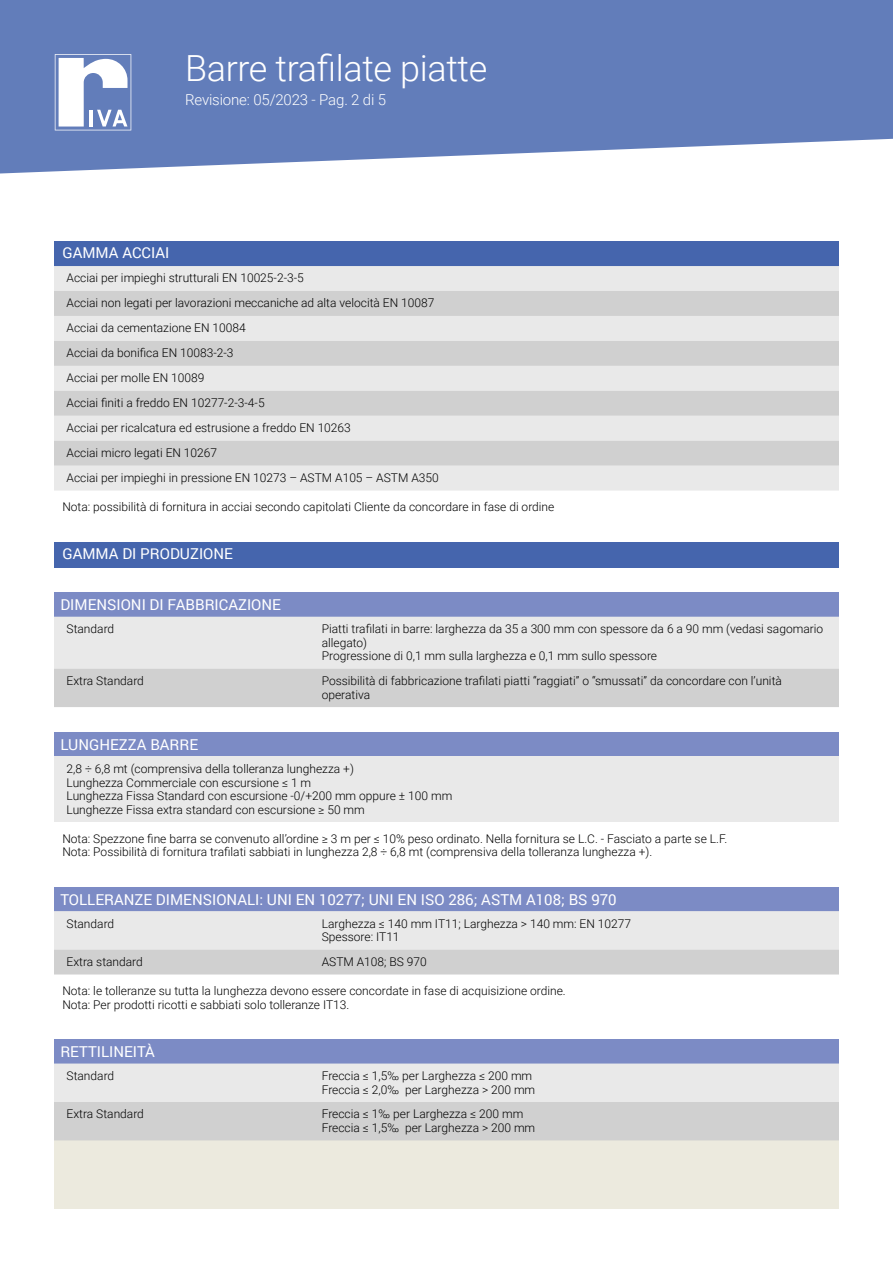
<style>
.page{position:relative;width:893px;height:1263px;background:#fff}
.page>*{position:absolute;margin:0;border:0;box-sizing:border-box;transform-origin:0 0}
.t1{font:300 36px "Roboto";letter-spacing:-.01em;color:#fff}
.t2{font:15px "Roboto";color:#fff}
.t3{font:300 15px "Roboto";letter-spacing:-.01em;color:#fff}
.t4{font:300 12px/13.5px "Roboto";color:#000}
</style>
<div class="page">
<svg style="left:0;top:0;width:893px;height:173px;background:#718ac1"></svg>
<svg style="left:55px;top:54px;width:76px;height:76px"></svg>
<div style="left:54px;top:1140px;width:785px;height:69px;background:#eceade"></div>
<div style="left:54px;top:241px;width:785px;height:25px;background:#4565ad"></div>
<div style="left:54px;top:266px;width:785px;height:225px;background:#e9e9e9"></div>
<svg style="left:54px;top:291px;width:785px;height:175px;background:#dadada"></svg>
<div style="left:54px;top:542px;width:785px;height:25px;background:#4565ad"></div>
<div style="left:54px;top:593px;width:785px;height:24px;background:#7c8bc5"></div>
<svg style="left:54px;top:617px;width:785px;height:90px;background:#dedede"></svg>
<div style="left:54px;top:733px;width:785px;height:24px;background:#7c8bc5"></div>
<div style="left:54px;top:757px;width:785px;height:65px;background:#e9e9e9"></div>
<div style="left:54px;top:887px;width:785px;height:24px;background:#7c8bc5"></div>
<svg style="left:54px;top:911px;width:785px;height:63px;background:#dfdfdf"></svg>
<div style="left:54px;top:1039px;width:785px;height:24px;background:#7c8bc5"></div>
<svg style="left:54px;top:1063px;width:785px;height:77px;background:#dbdbdc"></svg>
<h1 class="t1" style="left:185px;top:43px;width:304px">Barre trafilate piatte</h1>
<p class="t3" style="left:185px;top:89px;width:202px">Revisione: 05/2023 - Pag. 2 di 5</p>
<p class="t2" style="left:63px;top:242px;width:108px">GAMMA ACCIAI</p>
<p class="t4" style="left:67px;top:265px;width:374px;line-height:24.9px">Acciai per impieghi strutturali EN 10025-2-3-5<br>Acciai non legati per lavorazioni meccaniche ad alta velocità EN 10087<br>Acciai da cementazione EN 10084<br>Acciai da bonifica EN 10083-2-3<br>Acciai per molle EN 10089<br>Acciai finiti a freddo EN 10277-2-3-4-5<br>Acciai per ricalcatura ed estrusione a freddo EN 10263<br>Acciai micro legati EN 10267<br>Acciai per impieghi in pressione EN 10273 – ASTM A105 – ASTM A350</p>
<p class="t4" style="left:62px;top:500px;width:494px">Nota: possibilità di fornitura in acciai secondo capitolati Cliente da concordare in fase di ordine</p>
<p class="t2" style="left:63px;top:543px;width:172px">GAMMA DI PRODUZIONE</p>
<p class="t2" style="left:60px;top:594px;width:222px">DIMENSIONI DI FABBRICAZIONE</p>
<p class="t4" style="left:67px;top:622px;width:49px">Standard</p>
<p class="t4" style="left:322px;top:622px;width:503px">Piatti trafilati in barre: larghezza da 35 a 300 mm con spessore da 6 a 90 mm (vedasi sagomario allegato)<br>Progressione di 0,1 mm sulla larghezza e 0,1 mm sullo spessore</p>
<p class="t4" style="left:67px;top:674px;width:79px">Extra Standard</p>
<p class="t4" style="left:322px;top:674px;width:462px">Possibilità di fabbricazione trafilati piatti “raggiati” o “smussati” da concordare con l’unità operativa</p>
<p class="t2" style="left:60px;top:734px;width:139px">LUNGHEZZA BARRE</p>
<p class="t4" style="left:67px;top:762px;width:387px">2,8 ÷ 6,8 mt (comprensiva della tolleranza lunghezza +)<br>Lunghezza Commerciale con escursione ≤ 1 m<br>Lunghezza Fissa Standard con escursione -0/+200 mm oppure ± 100 mm Lunghezze Fissa extra standard con escursione ≥ 50 mm</p>
<p class="t4" style="left:62px;top:831px;width:666px">Nota: Spezzone fine barra se convenuto all’ordine ≥ 3 m per ≤ 10% peso ordinato. Nella fornitura se L.C. - Fasciato a parte se L.F.<br>Nota: Possibilità di fornitura trafilati sabbiati in lunghezza 2,8 ÷ 6,8 mt (comprensiva della tolleranza lunghezza +).</p>
<p class="t2" style="left:60px;top:889px;width:558px">TOLLERANZE DIMENSIONALI: UNI EN 10277; UNI EN ISO 286; ASTM A108; BS 970</p>
<p class="t4" style="left:67px;top:916px;width:49px">Standard</p>
<p class="t4" style="left:322px;top:916px;width:311px">Larghezza ≤ 140 mm IT11; Larghezza &gt; 140 mm: EN 10277<br>Spessore: IT11</p>
<p class="t4" style="left:67px;top:954px;width:78px">Extra standard</p>
<p class="t4" style="left:322px;top:954px;width:107px">ASTM A108; BS 970</p>
<p class="t4" style="left:62px;top:984px;width:505px">Nota: le tolleranze su tutta la lunghezza devono essere concordate in fase di acquisizione ordine.<br>Nota: Per prodotti ricotti e sabbiati solo tolleranze IT13.</p>
<p class="t2" style="left:60px;top:1041px;width:96px">RETTILINEITÀ</p>
<p class="t4" style="left:67px;top:1068px;width:49px">Standard</p>
<p class="t4" style="left:322px;top:1068px;width:215px">Freccia ≤ 1,5‰ per Larghezza ≤ 200 mm<br>Freccia ≤ 2,0‰ per Larghezza &gt; 200 mm</p>
<p class="t4" style="left:67px;top:1107px;width:79px">Extra Standard</p>
<p class="t4" style="left:322px;top:1107px;width:215px">Freccia ≤ 1‰ per Larghezza ≤ 200 mm<br>Freccia ≤ 1,5‰ per Larghezza &gt; 200 mm</p>
</div>
